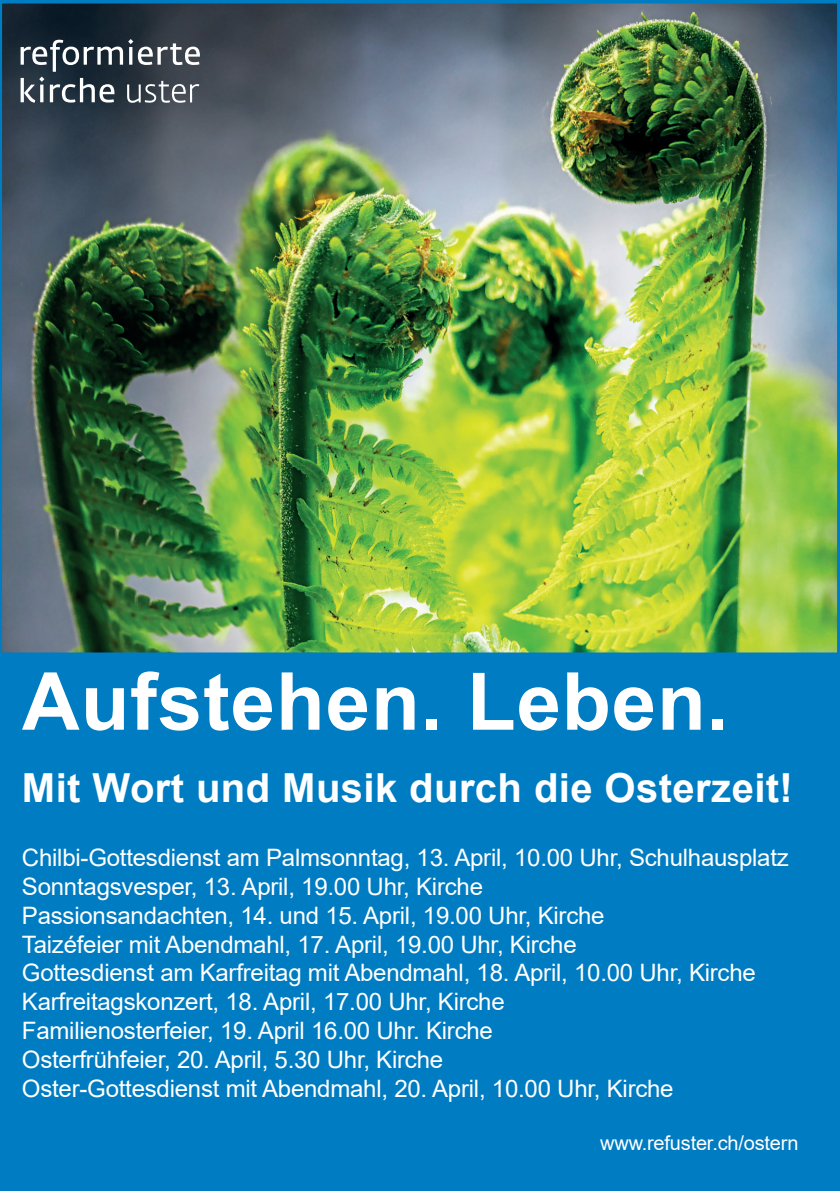
<style>
.page{position:relative;width:840px;height:1191px;background:#fff}
.page>*{position:absolute;margin:0;border:0;box-sizing:border-box;transform-origin:0 0}
.t1{font:700 80px "Arial";letter-spacing:.01em;color:#fff}
.t2{font:700 40px "Arial";letter-spacing:.01em;color:#fff}
.t3{font:24px/28.8px "Arial";letter-spacing:-.01em;color:#fff}
.t4{font:20px "Arial";letter-spacing:-.01em;color:#fff}
</style>
<div class="page">
<div style="left:0;top:656px;width:839px;height:535px;background:#007cc2"></div>
<img style="left:0;top:0;width:839px;height:656px">
<svg style="left:21px;top:39px;width:179px;height:64px;background:#535d66"></svg>
<h1 class="t1" style="left:22px;top:645px;width:708px">Aufstehen. Leben.</h1>
<h2 class="t2" style="left:22px;top:759px;width:772px">Mit Wort und Musik durch die Osterzeit!</h2>
<p class="t3" style="left:22px;top:843px;width:767px">Chilbi-Gottesdienst am Palmsonntag, 13. April, 10.00 Uhr, Schulhausplatz Sonntagsvesper, 13. April, 19.00 Uhr, Kirche<br>Passionsandachten, 14. und 15. April, 19.00 Uhr, Kirche<br>Taizéfeier mit Abendmahl, 17. April, 19.00 Uhr, Kirche<br>Gottesdienst am Karfreitag mit Abendmahl, 18. April, 10.00 Uhr, Kirche Karfreitagskonzert, 18. April, 17.00 Uhr, Kirche<br>Familienosterfeier, 19. April 16.00 Uhr. Kirche<br>Osterfrühfeier, 20. April, 5.30 Uhr, Kirche<br>Oster-Gottesdienst mit Abendmahl, 20. April, 10.00 Uhr, Kirche</p>
<p class="t4" style="left:599px;top:1129px;width:200px">www.refuster.ch/ostern</p>
</div>
